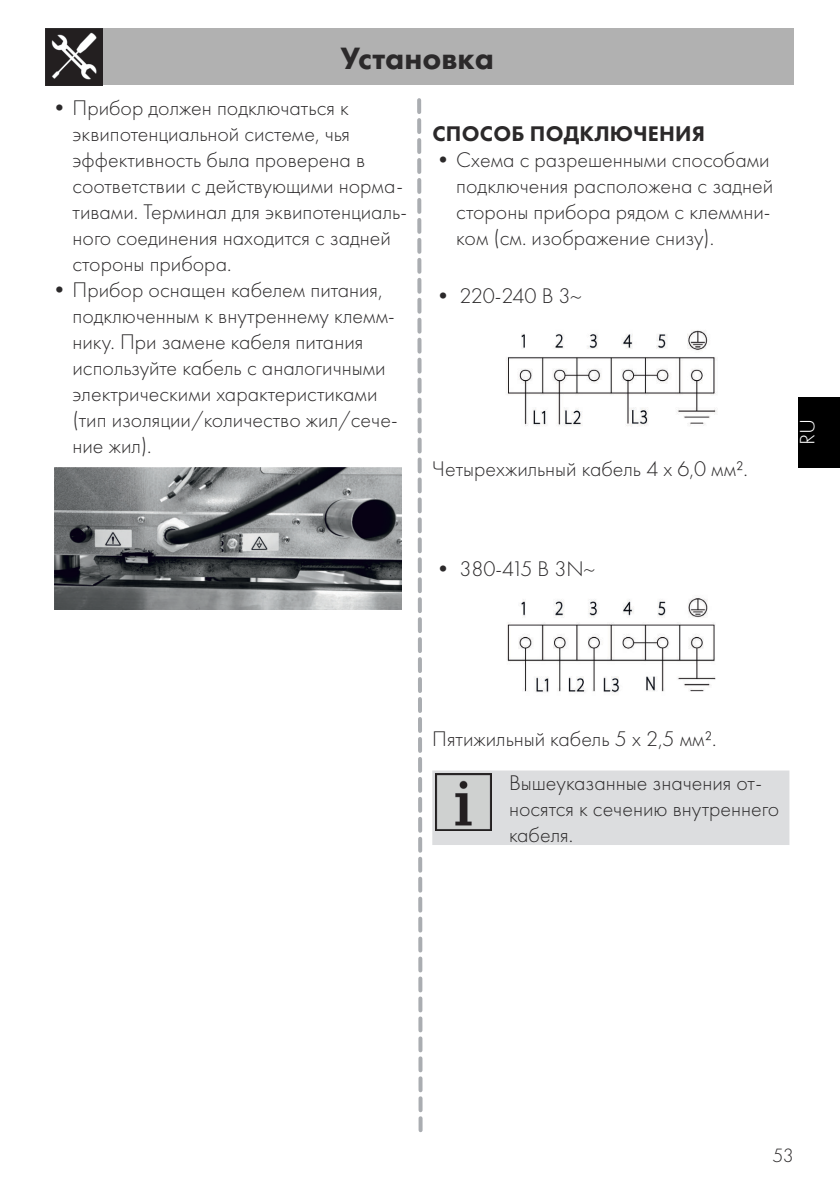
<style>
.page{position:relative;width:840px;height:1191px;background:#fff}
.page>*{position:absolute;margin:0;border:0;box-sizing:border-box;transform-origin:0 0}
.t1{font:800 32px "Futura PT";color:#2b292a}
.t2{font:300 22px/26px "Futura PT";color:#2b292a}
.t3{font:800 22px "Futura PT";letter-spacing:.01em;color:#2b292a}
.t4{font:300 21.6px "Futura PT";color:#fff;scale:1.11 1}
.t5{font:300 20px "Futura PT";color:#2b292a}
</style>
<div class="page">
<div style="left:797px;top:397px;width:42px;height:70px;background:#000"></div>
<img style="left:55px;top:467px;width:346px;height:142px">
<img style="left:506px;top:330px;width:211px;height:96px">
<img style="left:507px;top:598px;width:209px;height:95px">
<div style="left:432px;top:770px;width:357px;height:75px;background:#dcdddf"></div>
<img style="left:435px;top:773px;width:56px;height:57px">
<svg style="left:417px;top:98px;width:6px;height:1035px"></svg>
<div style="left:45px;top:28px;width:743px;height:57px;background:#b1b1b1"></div>
<img style="left:45px;top:28px;width:57px;height:57px">
<h1 class="t1" style="left:340px;top:41px;width:155px">Установка</h1>
<p class="t2" style="left:72px;top:95px;width:336px;text-indent:-24px">• Прибор должен подключаться к эквипотенциальной системе, чья эффективность была проверена в соответствии с действующими норма&shy;тивами. Терминал для эквипотенциаль&shy;ного соединения находится с задней стороны прибора.</p>
<p class="t2" style="left:72px;top:277px;width:326px;text-indent:-24px">• Прибор оснащен кабелем питания, подключенным к внутреннему клемм&shy;нику. При замене кабеля питания используйте кабель с аналогичными электрическими характеристиками (тип изоляции/количество жил/сече&shy;ние жил).</p>
<p class="t3" style="left:432px;top:121px;width:274px">СПОСОБ ПОДКЛЮЧЕНИЯ</p>
<p class="t2" style="left:456px;top:147px;width:318px;text-indent:-24px">• Схема с разрешенными способами подключения расположена с задней стороны прибора рядом с клеммни&shy;ком (см. изображение снизу).</p>
<p class="t2" style="left:432px;top:283px;width:151px">• 220-240 В 3~</p>
<p class="t2" style="left:432px;top:456px;width:317px">Четырехжильный кабель 4 x 6,0 мм².</p>
<p class="t4" style="left:796px;top:445px;width:25px;rotate:-90deg">RU</p>
<p class="t2" style="left:432px;top:557px;width:164px">• 380-415 В 3N~</p>
<p class="t2" style="left:508px;top:716px;width:254px;line-height:44.6px;text-indent:-77px">Пятижильный кабель 5 x 2,5 мм².<br>Вышеуказанные значения от-</p>
<p class="t2" style="left:508px;top:796px;width:271px">носятся к сечению внутреннего кабеля.</p>
<p class="t5" style="left:772px;top:1145px;width:23px">53</p>
</div>
